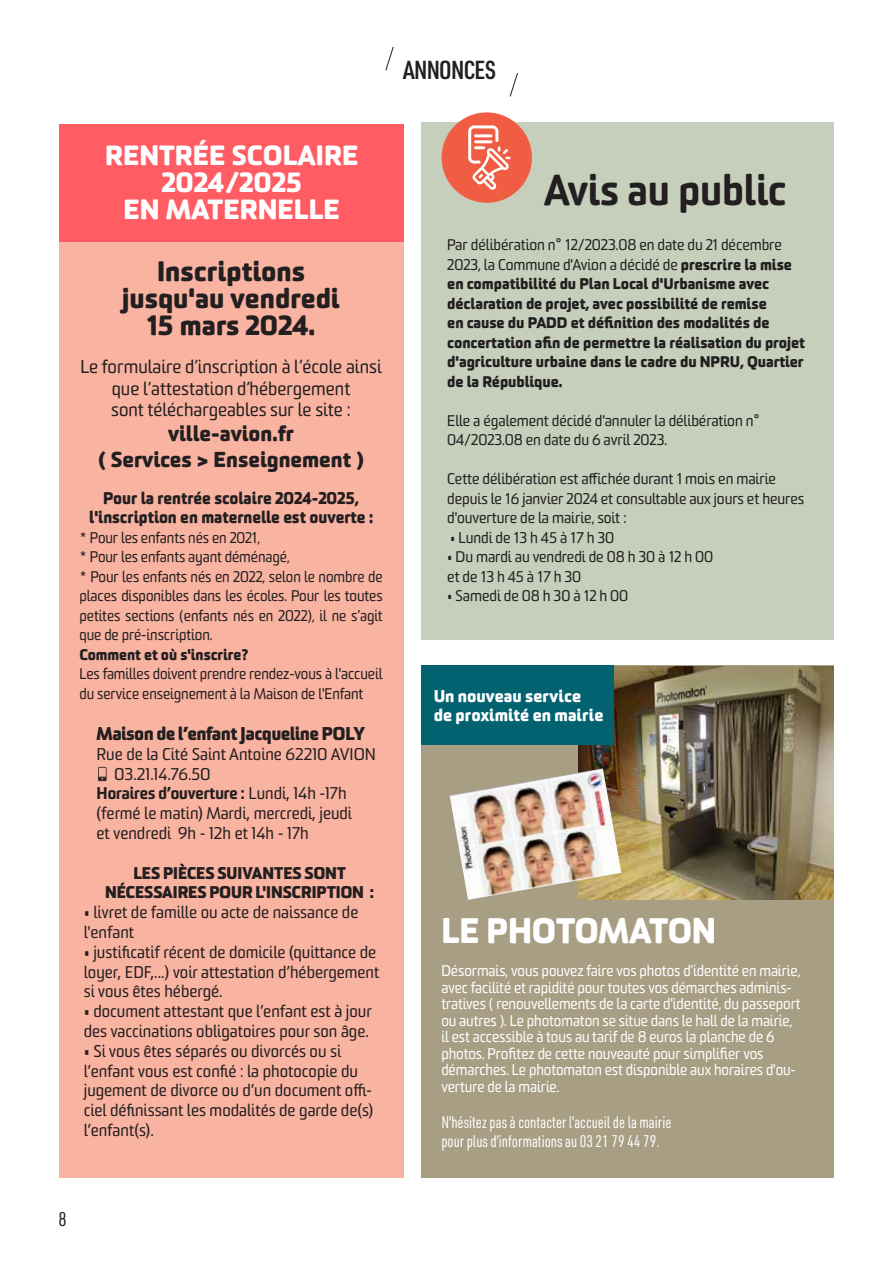
<style>
.page{position:relative;width:893px;height:1263px;background:#fff}
.page>*{position:absolute;margin:0;border:0;box-sizing:border-box;transform-origin:0 0}
.t1{font:900 41.7px "Sommet Rounded";letter-spacing:-.005em;color:#231f20;scale:.96 1}
.t2{font:800 34.5px "Sommet Rounded";letter-spacing:-.005em;color:#fff;scale:.96 1}
.t3{font:800 27px/27px "Sommet Rounded";color:#231f20;text-align:center}
.t4{font:800 27px/27px "Sommet Rounded";color:#fff;text-align:center}
.t5{font:600 25.5px "URWDIN Cond";letter-spacing:-.025em;color:#231f20}
.t6{font:800 21px/25.2px "Sommet Rounded";color:#231f20;text-align:center}
.t7{font:19.5px "URWDIN Cond";color:#231f20}
.t8{font:18px/21.6px "Sommet Rounded";color:#231f20;text-align:center}
.t9{font:800 18px "Sommet";color:#231f20}
.t10{font:16.5px/19.8px "Sommet";color:#231f20}
.t11{font:16.5px/19.5px "URWDIN Cond";color:#fff;scale:.96 1}
.t12{font:800 16.5px/19.5px "Sommet Rounded";letter-spacing:-.005em;color:#231f20;text-align:center;scale:.96 1}
.t13{font:800 16.5px/19.8px "Sommet";color:#231f20;text-align:center}
.t14{font:800 16.5px/19.8px "Sommet Rounded";color:#fff}
.t15{font:900 16.5px "Sommet";color:#231f20}
.t16{font:15px/16.5px "Sommet Rounded";letter-spacing:-.005em;color:#fff;scale:.96 1}
.t17{font:800 15px/19.5px "Sommet Rounded";letter-spacing:-.005em;color:#231f20}
.t18{font:15px/19.5px "Sommet Rounded";letter-spacing:-.005em;color:#231f20;scale:.96 1}
.t19{font:15px/19.5px "Sommet Rounded";letter-spacing:-.005em;color:#231f20}
.t20{font:800 15px "Sommet Rounded";letter-spacing:-.005em;color:#231f20;scale:.96 1}
.s1{font-weight:400}
</style>
<div class="page">
<svg style="left:385px;top:46px;width:9px;height:25px"></svg>
<svg style="left:509px;top:73px;width:9px;height:24px"></svg>
<div style="left:421px;top:665px;width:412px;height:513px;background:#a89e83"></div>
<div style="left:60px;top:125px;width:344px;height:1053px;background:#f9b3a1"></div>
<svg style="left:98px;top:767px;width:9px;height:14px"></svg>
<img style="left:578px;top:667px;width:255px;height:233px">
<img style="left:450px;top:768px;width:171px;height:132px">
<div style="left:421px;top:665px;width:192px;height:80px;background:#026270"></div>
<div style="left:60px;top:125px;width:344px;height:117px;background:#ff5c63"></div>
<div style="left:421px;top:122px;width:412px;height:517px;background:#c5cfbc"></div>
<div style="left:442px;top:112px;width:90px;height:91px;background:#f15d42;border-radius:45px"></div>
<svg style="left:468px;top:125px;width:42px;height:65px"></svg>
<hr style="left:474px;top:134px;width:18px;height:3px;background:#fff">
<h3 class="t5" style="left:403px;top:52px;width:94px">ANNONCES</h3>
<h3 class="t4" style="left:105px;top:141px;width:255px">RENTRÉE SCOLAIRE<br>2024/2025<br>EN MATERNELLE</h3>
<h3 class="t3" style="left:122px;top:257px;width:219px">Inscriptions jusqu'au vendredi<br>15 mars 2024.</h3>
<p class="t8" style="left:80px;top:356px;width:303px">Le formulaire d’inscription à l’école ainsi que l’attestation d’hébergement<br>sont téléchargeables sur le site :</p>
<p class="t6" style="left:98px;top:420px;width:267px">ville-avion.fr<br>( Services &gt; Enseignement )</p>
<p class="t12" style="left:89px;top:488px;width:297px">Pour la rentrée scolaire 2024-2025, l'inscription en maternelle est ouverte :</p>
<p class="t18" style="left:80px;top:528px;width:317px">* Pour les enfants nés en 2021,<br>* Pour les enfants ayant déménagé,<br>* Pour les enfants nés en 2022, selon le nombre de places disponibles dans les écoles. Pour les toutes petites sections (enfants nés en 2022), il ne s’agit que de pré-inscription.</p>
<p class="t20" style="left:80px;top:644px;width:178px">Comment et où s'inscrire?</p>
<p class="t18" style="left:80px;top:664px;width:317px">Les familles doivent prendre rendez-vous à l'accueil du service enseignement à la Maison de l'Enfant</p>
<p class="t9" style="left:97px;top:722px;width:270px">Maison de l’enfant Jacqueline POLY</p>
<p class="t10" style="left:97px;top:744px;width:281px">Rue de la Cité Saint Antoine 62210 AVION</p>
<p class="t10" style="left:114px;top:764px;width:98px">03.21.14.76.50</p>
<p class="t15" style="left:97px;top:783px;width:252px">Horaires d’ouverture : <span class="s1">Lundi, 14h -17h</span></p>
<p class="t10" style="left:97px;top:803px;width:257px">(fermé le matin) Mardi, mercredi, jeudi</p>
<p class="t10" style="left:97px;top:823px;width:214px">et vendredi 9h - 12h et 14h - 17h</p>
<p class="t13" style="left:105px;top:863px;width:270px">LES PIÈCES SUIVANTES SONT<br>NÉCESSAIRES POUR L'INSCRIPTION :</p>
<p class="t10" style="left:84px;top:902px;width:276px">• livret de famille ou acte de naissance de l'enfant</p>
<p class="t10" style="left:84px;top:942px;width:297px">• justificatif récent de domicile (quittance de loyer, EDF,...) voir attestation d’hébergement si vous êtes hébergé.</p>
<p class="t10" style="left:84px;top:1001px;width:290px">• document attestant que l’enfant est à jour des vaccinations obligatoires pour son âge.</p>
<p class="t10" style="left:84px;top:1041px;width:291px">• Si vous êtes séparés ou divorcés ou si l’enfant vous est confié : la photocopie du jugement de divorce ou d’un document offi&shy;ciel définissant les modalités de garde de(s) l’enfant(s).</p>
<p class="t7" style="left:59px;top:1206px;width:10px">8</p>
<h1 class="t1" style="left:544px;top:163px;width:254px">Avis au public</h1>
<p class="t17" style="left:447px;top:235px;width:359px"><span class="s1">Par délibération n° 12/2023.08 en date du 21 décembre 2023, la Commune d'Avion a décidé de</span> prescrire la mise en compatibilité du Plan Local d'Urbanisme avec déclaration de projet, avec possibilité de remise<br>en cause du PADD et définition des modalités de concertation afin de permettre la réalisation du projet d'agriculture urbaine dans le cadre du NPRU, Quartier de la République.</p>
<p class="t19" style="left:447px;top:411px;width:314px">Elle a également décidé d'annuler la délibération n°<br>04/2023.08 en date du 6 avril 2023.</p>
<p class="t19" style="left:447px;top:469px;width:358px">Cette délibération est affichée durant 1 mois en mairie depuis le 16 janvier 2024 et consultable aux jours et heures d'ouverture de la mairie, soit :</p>
<p class="t19" style="left:450px;top:528px;width:166px">• Lundi de 13 h 45 à 17 h 30</p>
<p class="t19" style="left:447px;top:547px;width:267px">• Du mardi au vendredi de 08 h 30 à 12 h 00 et de 13 h 45 à 17 h 30</p>
<p class="t19" style="left:447px;top:586px;width:183px">• Samedi de 08 h 30 à 12 h 00</p>
<p class="t14" style="left:434px;top:685px;width:171px">Un nouveau service de proximité en mairie</p>
<h2 class="t2" style="left:441px;top:907px;width:288px">LE PHOTOMATON</h2>
<p class="t16" style="left:441px;top:963px;width:376px">Désormais, vous pouvez faire vos photos d’identité en mairie, avec facilité et rapidité pour toutes vos démarches adminis&shy;tratives ( renouvellements de la carte d'identité, du passeport ou autres ). Le photomaton se situe dans le hall de la mairie, il est accessible à tous au tarif de 8 euros la planche de 6 photos. Profitez de cette nouveauté pour simplifier vos démarches. Le photomaton est disponible aux horaires d'ou&shy;verture de la mairie.</p>
<p class="t11" style="left:441px;top:1112px;width:241px">N'hésitez pas à contacter l’accueil de la mairie pour plus d’informations au 03 21 79 44 79.</p>
</div>
